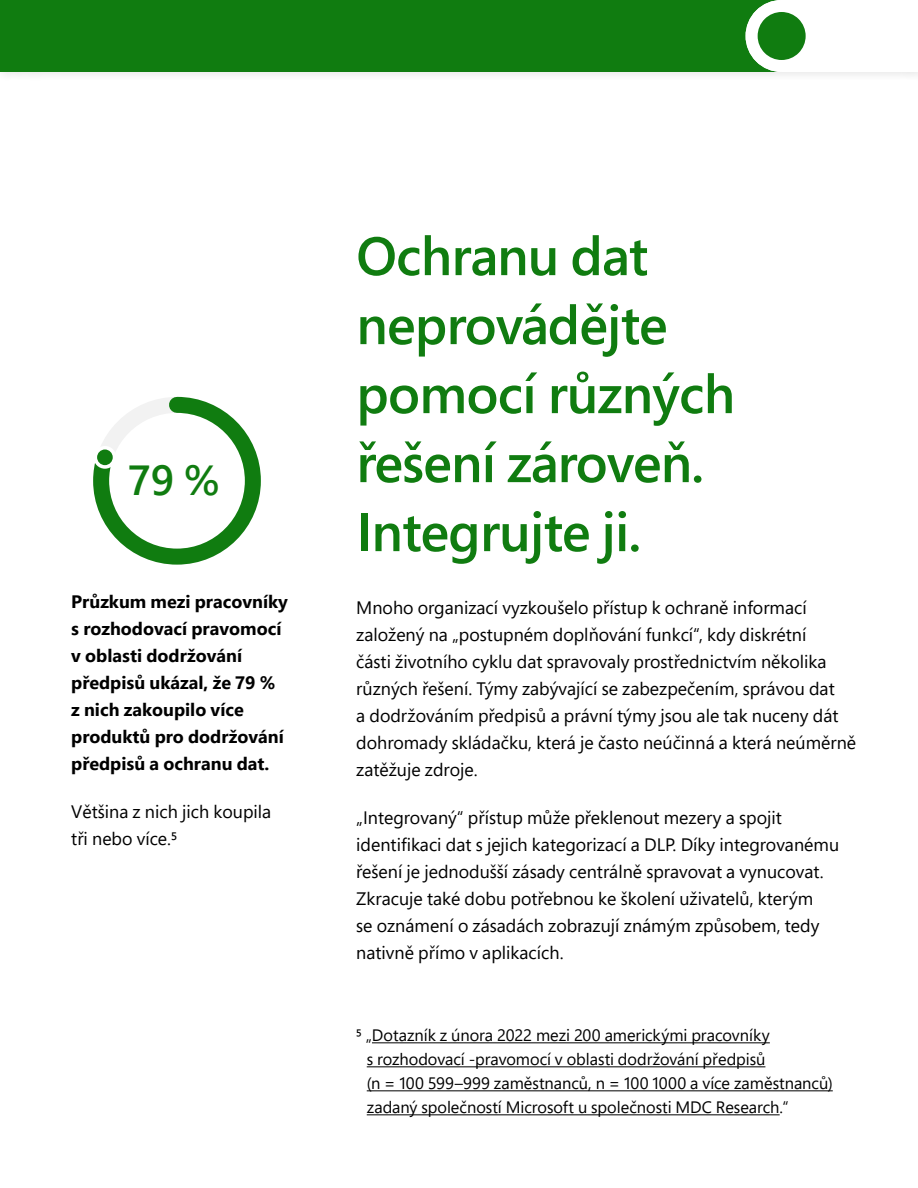
<style>
.page{position:relative;width:918px;height:1188px;background:#fff}
.page>*{position:absolute;margin:0;border:0;box-sizing:border-box;transform-origin:0 0}
._36_46{font:600 54px/69px "Segoe Pro";letter-spacing:-.015em;color:#107c10}
.Highlight_text_28_38{font:600 42px "Segoe Pro";color:#107c10}
.P_12_18{font:18px/27px "Segoe Pro";color:#000}
.P_12_18-2{font:700 18px/27px "Segoe Pro";color:#000}
.Sources_11_16{font:16.5px/24px "Segoe Pro";color:#000}
</style>
<div class="page">
<div style="left:0;top:0;width:918px;height:82px;background:#f8f8f8"></div>
<div style="left:0;top:0;width:918px;height:72px;background:#107c10"></div>
<svg style="left:746px;top:0;width:172px;height:72px"></svg>
<svg style="left:93px;top:396px;width:168px;height:169px"></svg>
<hr style="left:372px;top:1042px;width:398px;height:1px;background:#000">
<hr style="left:367px;top:1066px;width:398px;height:1px;background:#000">
<hr style="left:367px;top:1090px;width:466px;height:1px;background:#000">
<hr style="left:367px;top:1114px;width:413px;height:1px;background:#000">
<p class="Highlight_text_28_38" style="left:128px;top:451px;width:93px">79 %</p>
<p class="P_12_18-2" style="left:71px;top:587px;width:218px">Průzkum mezi pracovníky s rozhodovací pravomocí v oblasti dodržování předpisů ukázal, že 79 % z nich zakoupilo více produktů pro dodržování předpisů a ochranu dat.</p>
<p class="P_12_18" style="left:71px;top:797px;width:202px">Většina z nich jich koupila tři nebo více.⁵</p>
<p class="_36_46" style="left:356px;top:220px;width:380px">Ochranu dat neprovádějte pomocí různých řešení zároveň.<br>Integrujte ji.</p>
<p class="P_12_18" style="left:356px;top:594px;width:501px">Mnoho organizací vyzkoušelo přístup k ochraně informací založený na „postupném doplňování funkcí“, kdy diskrétní<br>části životního cyklu dat spravovaly prostřednictvím několika různých řešení. Týmy zabývající se zabezpečením, správou dat<br>a dodržováním předpisů a právní týmy jsou ale tak nuceny dát dohromady skládačku, která je často neúčinná a která neúměrně zatěžuje zdroje.</p>
<p class="P_12_18" style="left:356px;top:804px;width:484px">„Integrovaný“ přístup může překlenout mezery a spojit identifikaci dat s jejich kategorizací a DLP. Díky integrovanému řešení je jednodušší zásady centrálně spravovat a vynucovat.<br>Zkracuje také dobu potřebnou ke školení uživatelů, kterým<br>se oznámení o zásadách zobrazují známým způsobem, tedy nativně přímo v aplikacích.</p>
<p class="Sources_11_16" style="left:367px;top:1023px;width:468px;text-indent:-10px">⁵ „Dotazník z února 2022 mezi 200 americkými pracovníky<br>s rozhodovací -pravomocí v oblasti dodržování předpisů<br>(n = 100 599–999 zaměstnanců, n = 100 1000 a více zaměstnanců) zadaný společností Microsoft u společnosti MDC Research.“</p>
</div>
